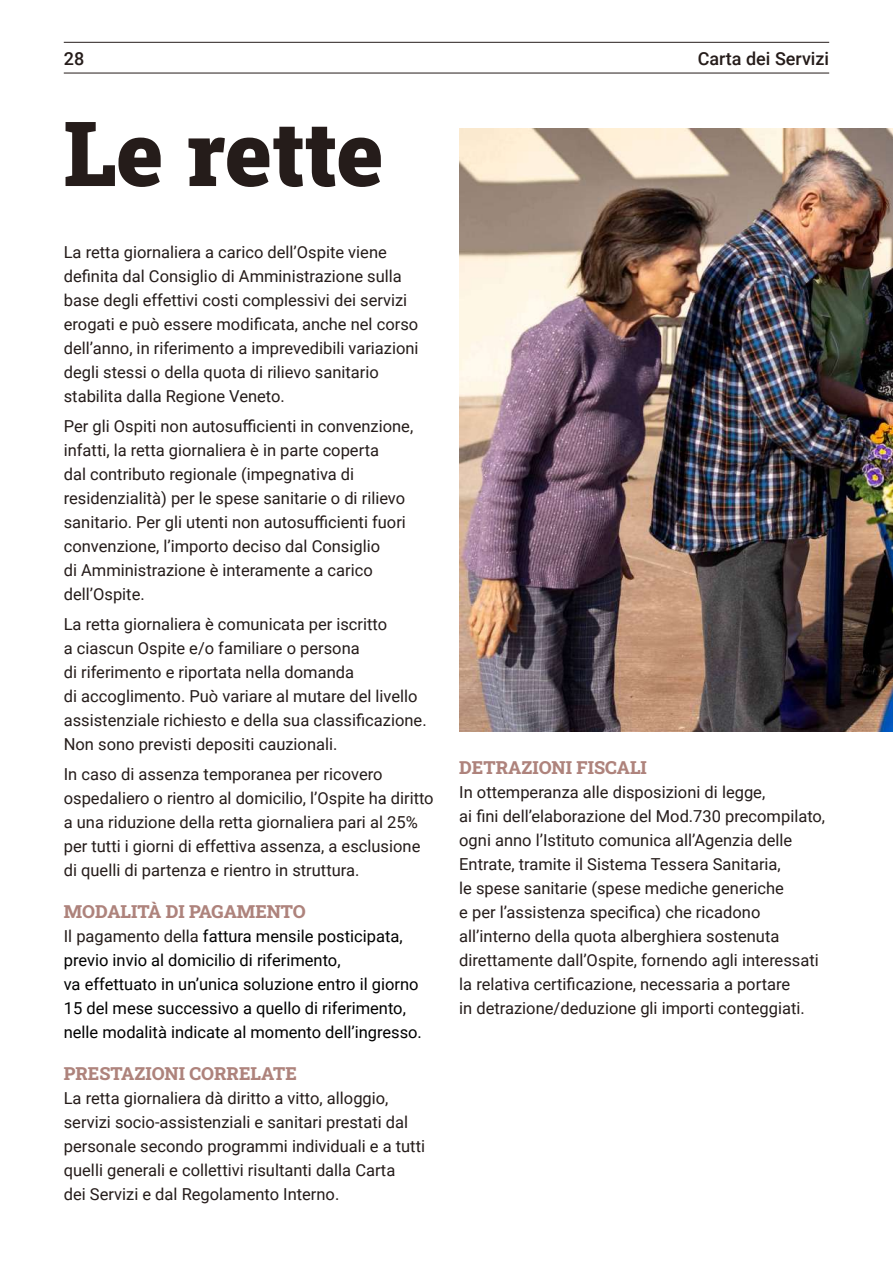
<style>
.page{position:relative;width:893px;height:1263px;background:#fff}
.page>*{position:absolute;margin:0;border:0;box-sizing:border-box;transform-origin:0 0}
.t1{font:90px "Roboto Slab";letter-spacing:-.005em;color:#251c1a}
.t2{font:18px "Roboto Slab";color:#ae837c}
.t3{font:500 18px "Roboto";color:#251c1a}
.t4{font:16.5px/24px "Roboto";color:#251c1a}
.t5{font:16.5px/24px "Roboto";color:#000}
.s1{color:#251c1a}
</style>
<div class="page">
<img style="left:459px;top:128px;width:434px;height:604px">
<hr style="left:64px;top:73px;width:765px;height:1px;background:#251c1a">
<hr style="left:64px;top:42px;width:765px;height:1px;background:#251c1a">
<p class="t3" style="left:64px;top:46px;width:22px">28</p>
<p class="t3" style="left:698px;top:46px;width:133px">Carta dei Servizi</p>
<h1 class="t1" style="left:64px;top:92px;width:322px">Le rette</h1>
<p class="t4" style="left:64px;top:240px;width:356px">La retta giornaliera a carico dell’Ospite viene definita dal Consiglio di Amministrazione sulla base degli effettivi costi complessivi dei servizi erogati e può essere modificata, anche nel corso dell’anno, in riferimento a imprevedibili variazioni degli stessi o della quota di rilievo sanitario stabilita dalla Regione Veneto.</p>
<p class="t4" style="left:64px;top:414px;width:351px">Per gli Ospiti non autosufficienti in convenzione, infatti, la retta giornaliera è in parte coperta<br>dal contributo regionale (impegnativa di residenzialità) per le spese sanitarie o di rilievo sanitario. Per gli utenti non autosufficienti fuori convenzione, l’importo deciso dal Consiglio<br>di Amministrazione è interamente a carico dell’Ospite.</p>
<p class="t4" style="left:64px;top:612px;width:364px">La retta giornaliera è comunicata per iscritto<br>a ciascun Ospite e/o familiare o persona<br>di riferimento e riportata nella domanda<br>di accoglimento. Può variare al mutare del livello assistenziale richiesto e della sua classificazione.<br>Non sono previsti depositi cauzionali.</p>
<p class="t4" style="left:64px;top:762px;width:371px">In caso di assenza temporanea per ricovero ospedaliero o rientro al domicilio, l’Ospite ha diritto a una riduzione della retta giornaliera pari al 25% per tutti i giorni di effettiva assenza, a esclusione di quelli di partenza e rientro in struttura.</p>
<p class="t2" style="left:64px;top:899px;width:244px">MODALITÀ DI PAGAMENTO</p>
<p class="t5" style="left:64px;top:924px;width:360px"><span class="s1">Il pagamento della</span> fattura mensile posticipata, previo invio al domicilio di riferimento,<br>va effettuato in un’unica soluzione entro il giorno 15 del mese successivo a quello di riferimento, nelle modalità indicate al momento dell’ingresso.</p>
<p class="t2" style="left:64px;top:1061px;width:235px">PRESTAZIONI CORRELATE</p>
<p class="t4" style="left:64px;top:1086px;width:363px">La retta giornaliera dà diritto a vitto, alloggio, servizi socio-assistenziali e sanitari prestati dal personale secondo programmi individuali e a tutti quelli generali e collettivi risultanti dalla Carta<br>dei Servizi e dal Regolamento Interno.</p>
<p class="t2" style="left:459px;top:755px;width:189px">DETRAZIONI FISCALI</p>
<p class="t4" style="left:459px;top:780px;width:367px">In ottemperanza alle disposizioni di legge,<br>ai fini dell’elaborazione del Mod.730 precompilato, ogni anno l’Istituto comunica all’Agenzia delle Entrate, tramite il Sistema Tessera Sanitaria,<br>le spese sanitarie (spese mediche generiche<br>e per l’assistenza specifica) che ricadono all’interno della quota alberghiera sostenuta direttamente dall’Ospite, fornendo agli interessati la relativa certificazione, necessaria a portare<br>in detrazione/deduzione gli importi conteggiati.</p>
</div>
